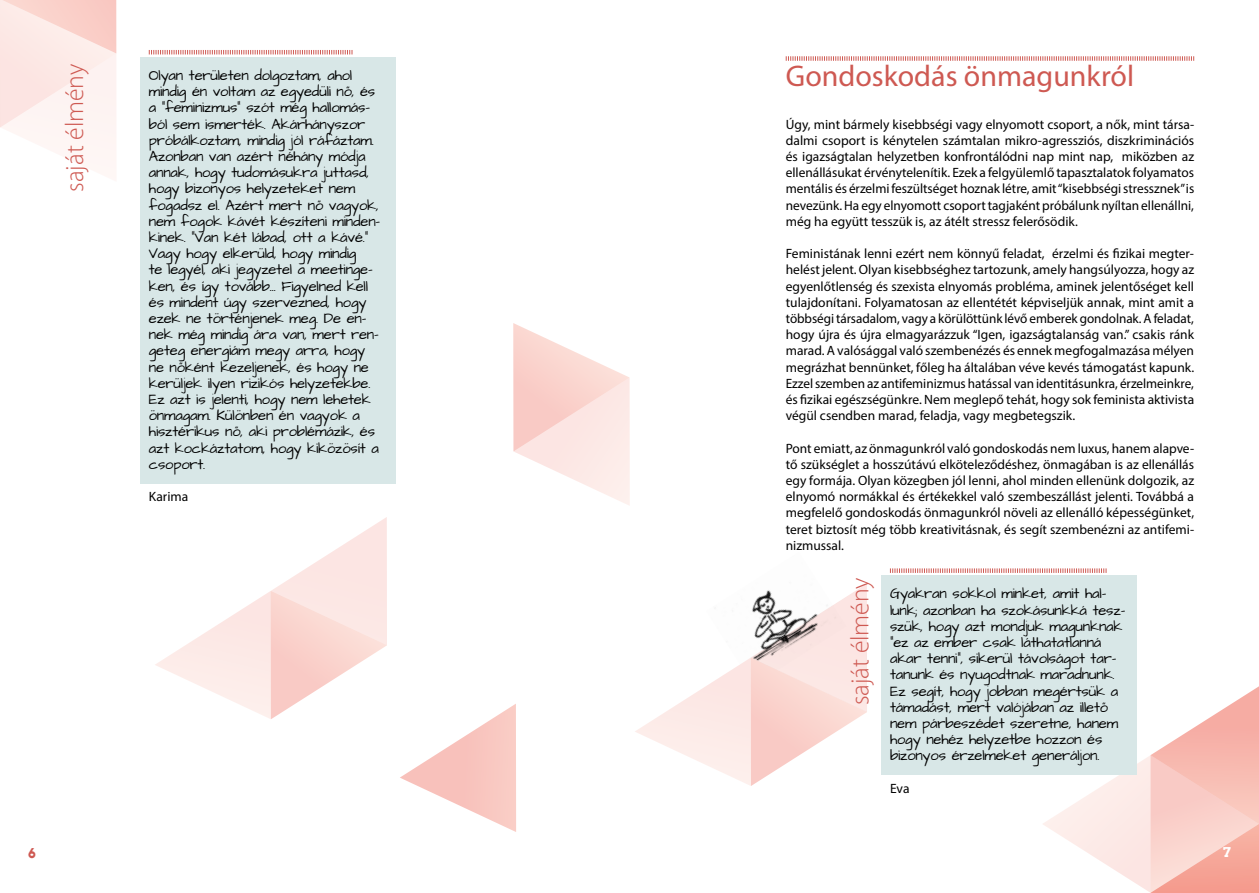
<style>
.page{position:relative;width:1259px;height:893px;background:#fff}
.page>*{position:absolute;margin:0;border:0;box-sizing:border-box;transform-origin:0 0}
.t1{font:30px "Myriad Pro";color:#ce5952}
.t2{font:300 25.65px "Myriad Pro";color:#ce5952}
.t3{font:15px/16.2px "Architects Daughter";letter-spacing:-.01em;color:#000}
.t4{font:13.5px/16.2px "Myriad Pro";color:#000;text-align:justify}
.t5{font:700 13.5px "Arvo";color:#ce5952}
.t6{font:700 13.5px "Arvo";color:#fff}
</style>
<div class="page">
<svg style="left:0;top:0;width:117px;height:162px"></svg>
<svg style="left:1043px;top:672px;width:216px;height:221px"></svg>
<svg style="left:400px;top:704px;width:116px;height:128px"></svg>
<svg style="left:513px;top:323px;width:117px;height:182px"></svg>
<svg style="left:155px;top:517px;width:232px;height:202px"></svg>
<div style="left:140px;top:57px;width:255px;height:426px;background:#d8e7e7"></div>
<svg style="left:149px;top:50px;width:203px;height:4px"></svg>
<svg style="left:786px;top:56px;width:408px;height:5px"></svg>
<div style="left:881px;top:575px;width:255px;height:200px;background:#d8e7e7"></div>
<svg style="left:890px;top:568px;width:216px;height:5px"></svg>
<svg style="left:635px;top:584px;width:232px;height:202px"></svg>
<h2 class="t2" style="left:59px;top:192px;width:130px;rotate:-90deg">saját élmény</h2>
<p class="t3" style="left:149px;top:68px;width:233px">Olyan területen dolgoztam, ahol mindig én voltam az egyedüli nő, és a “feminizmus” szót még hallomás&shy;ból sem ismerték. Akárhányszor próbálkoztam, mindig jól ráfáztam.<br>Azonban van azért néhány módja annak, hogy tudomásukra juttasd, hogy bizonyos helyzeteket nem fogadsz el. Azért mert nő vagyok, nem fogok kávét készíteni minden&shy;kinek. “Van két lábad, ott a kávé.”<br>Vagy hogy elkerüld, hogy mindig<br>te legyél, aki jegyzetel a meetinge&shy;ken, és így tovább... Figyelned kell és mindent úgy szervezned, hogy ezek ne történjenek meg. De en&shy;nek még mindig ára van, mert ren&shy;geteg energiám megy arra, hogy ne nőként kezeljenek, és hogy ne kerüljek ilyen rizikós helyzetekbe.<br>Ez azt is jelenti, hogy nem lehetek önmagam. Különben én vagyok a hisztérikus nő, aki problémázik, és azt kockáztatom, hogy kiközösít a csoport.</p>
<p class="t4" style="left:149px;top:488px;width:41px">Karima</p>
<h1 class="t1" style="left:786px;top:58px;width:350px">Gondoskodás önmagunkról</h1>
<p class="t4" style="left:786px;top:116px;width:410px">Úgy, mint bármely kisebbségi vagy elnyomott csoport, a nők, mint társa&shy;dalmi csoport is kénytelen számtalan mikro-agressziós, diszkriminációs és igazságtalan helyzetben konfrontálódni nap mint nap, miközben az ellenállásukat érvénytelenítik. Ezek a felgyülemlő tapasztalatok folyamatos mentális és érzelmi feszültséget hoznak létre, amit “kisebbségi stressznek” is nevezünk. Ha egy elnyomott csoport tagjaként próbálunk nyíltan ellenállni, még ha együtt tesszük is, az átélt stressz felerősödik.</p>
<p class="t4" style="left:786px;top:245px;width:410px">Feministának lenni ezért nem könnyű feladat, érzelmi és fizikai megter&shy;helést jelent. Olyan kisebbséghez tartozunk, amely hangsúlyozza, hogy az egyenlőtlenség és szexista elnyomás probléma, aminek jelentőséget kell tulajdonítani. Folyamatosan az ellentétét képviseljük annak, mint amit a többségi társadalom, vagy a körülöttünk lévő emberek gondolnak. A feladat, hogy újra és újra elmagyarázzuk “Igen, igazságtalanság van.” csakis ránk marad. A valósággal való szembenézés és ennek megfogalmazása mélyen megrázhat bennünket, főleg ha általában véve kevés támogatást kapunk.<br>Ezzel szemben az antifeminizmus hatással van identitásunkra, érzelmeinkre, és fizikai egészségünkre. Nem meglepő tehát, hogy sok feminista aktivista végül csendben marad, feladja, vagy megbetegszik.</p>
<p class="t4" style="left:786px;top:440px;width:410px">Pont emiatt, az önmagunkról való gondoskodás nem luxus, hanem alapve&shy;tő szükséglet a hosszútávú elköteleződéshez, önmagában is az ellenállás egy formája. Olyan közegben jól lenni, ahol minden ellenünk dolgozik, az elnyomó normákkal és értékekkel való szembeszállást jelenti. Továbbá a megfelelő gondoskodás önmagunkról növeli az ellenálló képességünket, teret biztosít még több kreativitásnak, és segít szembenézni az antifemi&shy;nizmussal.</p>
<h2 class="t2" style="left:844px;top:705px;width:130px;rotate:-90deg">saját élmény</h2>
<p class="t3" style="left:890px;top:586px;width:237px">Gyakran sokkol minket, amit hal&shy;lunk; azonban ha szokásunkká tes - szük, hogy azt mondjuk magunknak “ez az ember csak láthatatlanná akar tenni”, sikerül távolságot tar&shy;tanunk és nyugodtnak maradnunk.<br>Ez segít, hogy jobban megértsük a támadást, mert valójában az illető nem párbeszédet szeretne, hanem hogy nehéz helyzetbe hozzon és bizonyos érzelmeket generáljon.</p>
<p class="t4" style="left:890px;top:780px;width:21px">Eva</p>
<p class="t5" style="left:28px;top:844px;width:9px">6</p>
<p class="t6" style="left:1223px;top:844px;width:9px">7</p>
</div>
